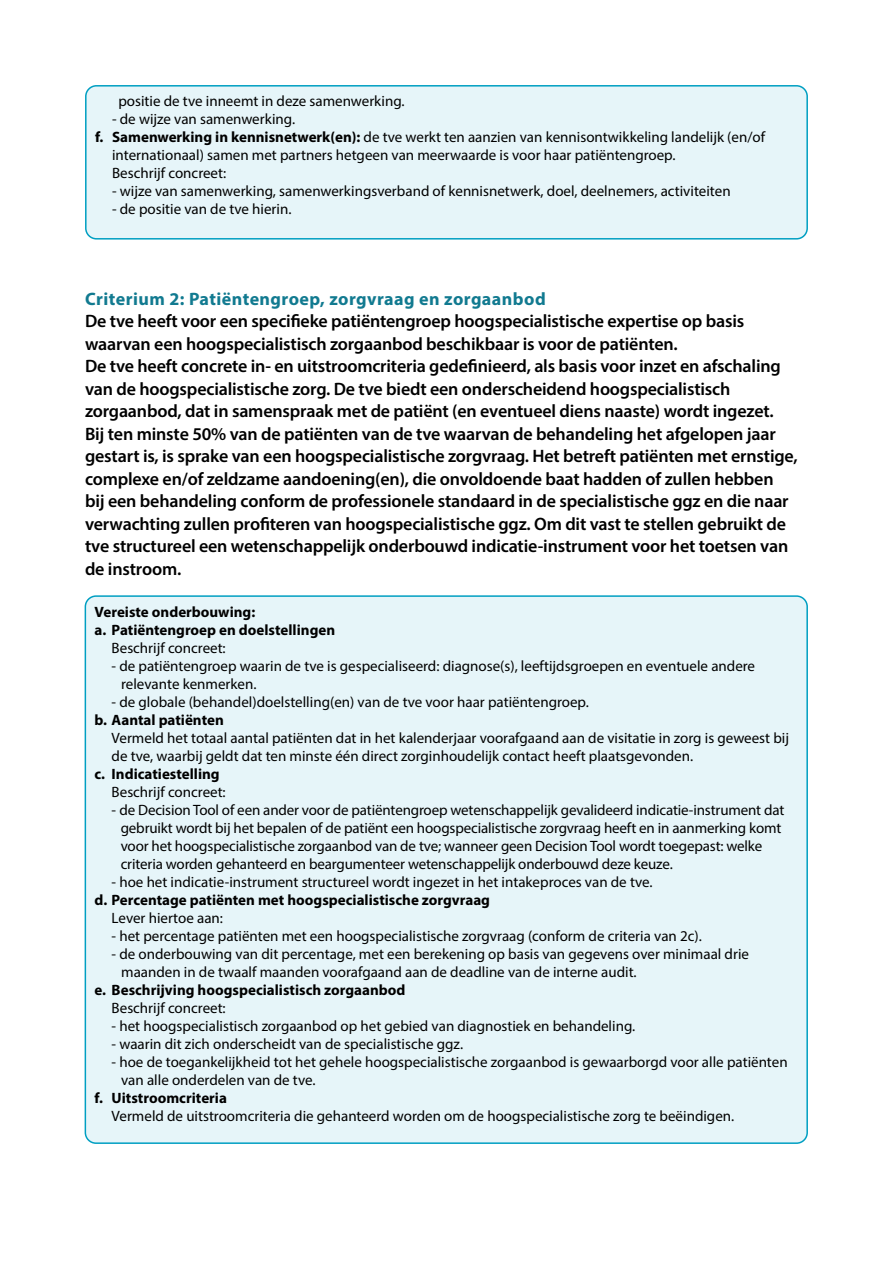
<style>
.page{position:relative;width:893px;height:1263px;background:#fff}
.page>*{position:absolute;margin:0;border:0;box-sizing:border-box;transform-origin:0 0}
.t1{font:600 18px/22.5px "Myriad Pro";letter-spacing:-.01em;color:#000}
.t2{font:700 18px "Myriad Pro";letter-spacing:.025em;color:#117a90}
.t3{font:15px/18px "Myriad Pro";color:#000}
.t4{font:700 15px/18px "Myriad Pro";color:#000}
.s1{font-weight:700}
</style>
<div class="page">
<div style="left:86px;top:86px;width:721px;height:153px;background:#e6f5f9;border-radius:11px"></div>
<div style="left:85px;top:85px;width:723px;height:155px;border:2px solid #009fc2;border-radius:11px"></div>
<div style="left:85px;top:596px;width:722px;height:547px;background:#e6f5f9;border-radius:11px"></div>
<p class="t3" style="left:118px;top:92px;width:288px">positie de tve inneemt in deze samenwerking.</p>
<p class="t3" style="left:112px;top:110px;width:185px">- de wijze van samenwerking.</p>
<p class="t3" style="left:95px;top:128px;width:672px"><span class="s1">f. Samenwerking in kennisnetwerk(en):</span> de tve werkt ten aanzien van kennisontwikkeling landelijk (en/of</p>
<p class="t3" style="left:112px;top:146px;width:565px">internationaal) samen met partners hetgeen van meerwaarde is voor haar patiëntengroep.</p>
<p class="t3" style="left:112px;top:164px;width:116px">Beschrijf concreet:</p>
<p class="t3" style="left:112px;top:182px;width:620px">- wijze van samenwerking, samenwerkingsverband of kennisnetwerk, doel, deelnemers, activiteiten</p>
<p class="t3" style="left:112px;top:200px;width:181px">- de positie van de tve hierin.</p>
<p class="t2" style="left:85px;top:287px;width:462px">Criterium 2: Patiëntengroep, zorgvraag en zorgaanbod</p>
<p class="t1" style="left:85px;top:310px;width:714px">De tve heeft voor een specifieke patiëntengroep hoogspecialistische expertise op basis waarvan een hoogspecialistisch zorgaanbod beschikbaar is voor de patiënten.<br>De tve heeft concrete in- en uitstroomcriteria gedefinieerd, als basis voor inzet en afschaling van de hoogspecialistische zorg. De tve biedt een onderscheidend hoogspecialistisch zorgaanbod, dat in samenspraak met de patiënt (en eventueel diens naaste) wordt ingezet.<br>Bij ten minste 50% van de patiënten van de tve waarvan de behandeling het afgelopen jaar gestart is, is sprake van een hoogspecialistische zorgvraag. Het betreft patiënten met ernstige, complexe en/of zeldzame aandoening(en), die onvoldoende baat hadden of zullen hebben bij een behandeling conform de professionele standaard in de specialistische ggz en die naar verwachting zullen profiteren van hoogspecialistische ggz. Om dit vast te stellen gebruikt de tve structureel een wetenschappelijk onderbouwd indicatie-instrument voor het toetsen van de instroom.</p>
<p class="t4" style="left:95px;top:602px;width:242px">Vereiste onderbouwing:<br>a. Patiëntengroep en doelstellingen</p>
<p class="t3" style="left:112px;top:638px;width:116px">Beschrijf concreet:</p>
<p class="t3" style="left:121px;top:656px;width:635px;text-indent:-10px">- de patiëntengroep waarin de tve is gespecialiseerd: diagnose(s), leeftijdsgroepen en eventuele andere relevante kenmerken.</p>
<p class="t3" style="left:112px;top:692px;width:479px">- de globale (behandel)doelstelling(en) van de tve voor haar patiëntengroep.</p>
<p class="t4" style="left:95px;top:710px;width:131px">b. Aantal patiënten</p>
<p class="t3" style="left:112px;top:728px;width:679px">Vermeld het totaal aantal patiënten dat in het kalenderjaar voorafgaand aan de visitatie in zorg is geweest bij de tve, waarbij geldt dat ten minste één direct zorginhoudelijk contact heeft plaatsgevonden.</p>
<p class="t4" style="left:95px;top:764px;width:127px">c. Indicatiestelling</p>
<p class="t3" style="left:112px;top:782px;width:116px">Beschrijf concreet:</p>
<p class="t3" style="left:121px;top:800px;width:665px;text-indent:-9px">- de Decision Tool of een ander voor de patiëntengroep wetenschappelijk gevalideerd indicatie-instrument dat gebruikt wordt bij het bepalen of de patiënt een hoogspecialistische zorgvraag heeft en in aanmerking komt voor het hoogspecialistische zorgaanbod van de tve; wanneer geen Decision Tool wordt toegepast: welke criteria worden gehanteerd en beargumenteer wetenschappelijk onderbouwd deze keuze.</p>
<p class="t3" style="left:112px;top:872px;width:542px">- hoe het indicatie-instrument structureel wordt ingezet in het intakeproces van de tve.</p>
<p class="t4" style="left:95px;top:890px;width:397px">d. Percentage patiënten met hoogspecialistische zorgvraag</p>
<p class="t3" style="left:112px;top:908px;width:113px">Lever hiertoe aan:</p>
<p class="t3" style="left:112px;top:926px;width:592px">- het percentage patiënten met een hoogspecialistische zorgvraag (conform de criteria van 2c).</p>
<p class="t3" style="left:121px;top:944px;width:629px;text-indent:-10px">- de onderbouwing van dit percentage, met een berekening op basis van gegevens over minimaal drie maanden in de twaalf maanden voorafgaand aan de deadline van de interne audit.</p>
<p class="t4" style="left:95px;top:980px;width:312px">e. Beschrijving hoogspecialistisch zorgaanbod</p>
<p class="t3" style="left:112px;top:998px;width:116px">Beschrijf concreet:</p>
<p class="t3" style="left:112px;top:1016px;width:525px">- het hoogspecialistisch zorgaanbod op het gebied van diagnostiek en behandeling.</p>
<p class="t3" style="left:112px;top:1034px;width:353px">- waarin dit zich onderscheidt van de specialistische ggz.</p>
<p class="t3" style="left:121px;top:1052px;width:668px;text-indent:-10px">- hoe de toegankelijkheid tot het gehele hoogspecialistische zorgaanbod is gewaarborgd voor alle patiënten van alle onderdelen van de tve.</p>
<p class="t4" style="left:95px;top:1088px;width:134px">f. Uitstroomcriteria</p>
<p class="t3" style="left:112px;top:1106px;width:624px">Vermeld de uitstroomcriteria die gehanteerd worden om de hoogspecialistische zorg te beëindigen.</p>
</div>
